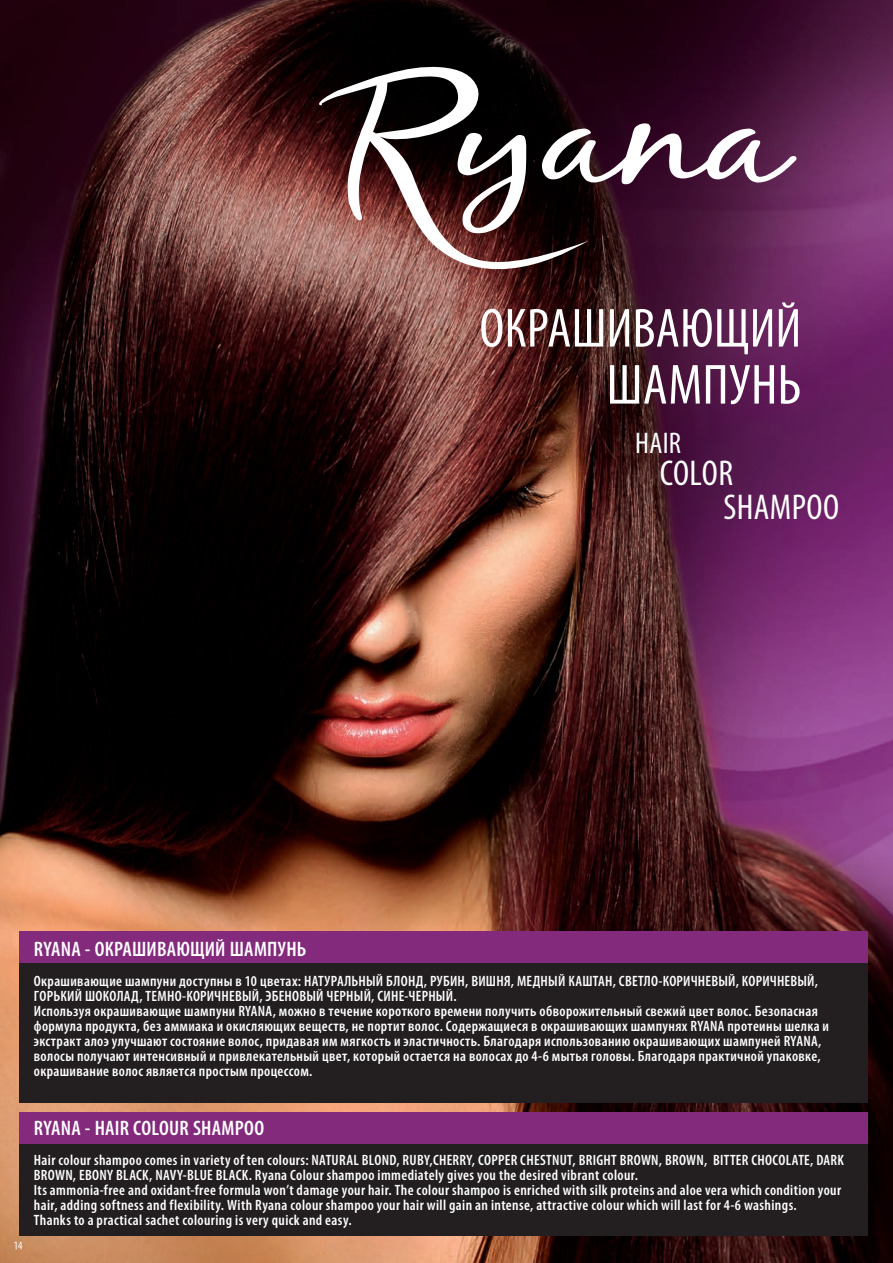
<style>
.page{position:relative;width:893px;height:1263px;background:#fff}
.page>*{position:absolute;margin:0;border:0;box-sizing:border-box;transform-origin:0 0}
.t1{font:condensed 57px "Myriad Pro";letter-spacing:.01em;color:#fff}
.t2{font:condensed 55.5px "Myriad Pro";color:#fff}
.t3{font:condensed 36px/33.8px "Myriad Pro";letter-spacing:.01em;color:#fff}
.t4{font:condensed 30px "Myriad Pro";color:#fff}
.t5{font:600 condensed 21px "Myriad Pro";letter-spacing:.01em;color:#fff}
.t6{font:600 condensed 15px/15px "Myriad Pro";letter-spacing:.025em;color:#fff}
</style>
<div class="page">
<img style="left:0;top:0;width:893px;height:1263px">
<svg style="left:319px;top:66px;width:269px;height:230px;background:#5a3f3e"></svg>
<svg style="left:458px;top:133px;width:68px;height:100px"></svg>
<svg style="left:542px;top:123px;width:254px;height:61px"></svg>
<div style="left:19px;top:1141px;width:849px;height:95px;background:#231f20"></div>
<div style="left:19px;top:960px;width:849px;height:143px;background:#231f20"></div>
<div style="left:19px;top:1112px;width:849px;height:31px;background:#832a7c"></div>
<div style="left:19px;top:931px;width:849px;height:31px;background:#832a7c"></div>
<svg style="left:14px;top:1242px;width:8px;height:7px"></svg>
<h2 class="t2" style="left:479px;top:295px;width:323px">ОКРАШИВАЮЩИЙ</h2>
<h1 class="t1" style="left:606px;top:350px;width:196px">ШАМПУНЬ</h1>
<h3 class="t4" style="left:635px;top:425px;width:47px">HAIR</h3>
<h3 class="t3" style="left:724px;top:456px;width:117px;text-indent:-64px">COLOR<br>SHAMPOO</h3>
<h3 class="t5" style="left:34px;top:937px;width:274px">RYANA - ОКРАШИВАЮЩИЙ ШАМПУНЬ</h3>
<p class="t6" style="left:34px;top:973px;width:797px">Окрашивающие шампуни доступны в 10 цветах: НАТУРАЛЬНЫЙ БЛОНД, РУБИН, ВИШНЯ, МЕДНЫЙ КАШТАН, СВЕТЛО-КОРИЧНЕВЫЙ, КОРИЧНЕВЫЙ, ГОРЬКИЙ ШОКОЛАД, ТЕМНО-КОРИЧНЕВЫЙ, ЭБЕНОВЫЙ ЧЕРНЫЙ, СИНЕ-ЧЕРНЫЙ.<br>Используя окрашивающие шампуни RYANA, можно в течение короткого времени получить обворожительный свежий цвет волос. Безопасная формула продукта, без аммиака и окисляющих веществ, не портит волос. Содержащиеся в окрашивающих шампунях RYANA протеины шелка и экстракт алоэ улучшают состояние волос, придавая им мягкость и эластичность. Благодаря использованию окрашивающих шампуней RYANA, волосы получают интенсивный и привлекательный цвет, который остается на волосах до 4-6 мытья головы. Благодаря практичной упаковке, окрашивание волос является простым процессом.</p>
<h3 class="t5" style="left:34px;top:1116px;width:232px">RYANA - HAIR COLOUR SHAMPOO</h3>
<p class="t6" style="left:34px;top:1153px;width:812px">Hair colour shampoo comes in variety of ten colours: NATURAL BLOND, RUBY,CHERRY, COPPER CHESTNUT, BRIGHT BROWN, BROWN, BITTER CHOCOLATE, DARK BROWN, EBONY BLACK, NAVY-BLUE BLACK. Ryana Colour shampoo immediately gives you the desired vibrant colour.<br>Its ammonia-free and oxidant-free formula won’t damage your hair. The colour shampoo is enriched with silk proteins and aloe vera which condition your hair, adding softness and flexibility. With Ryana colour shampoo your hair will gain an intense, attractive colour which will last for 4-6 washings.<br>Thanks to a practical sachet colouring is very quick and easy.</p>
</div>
